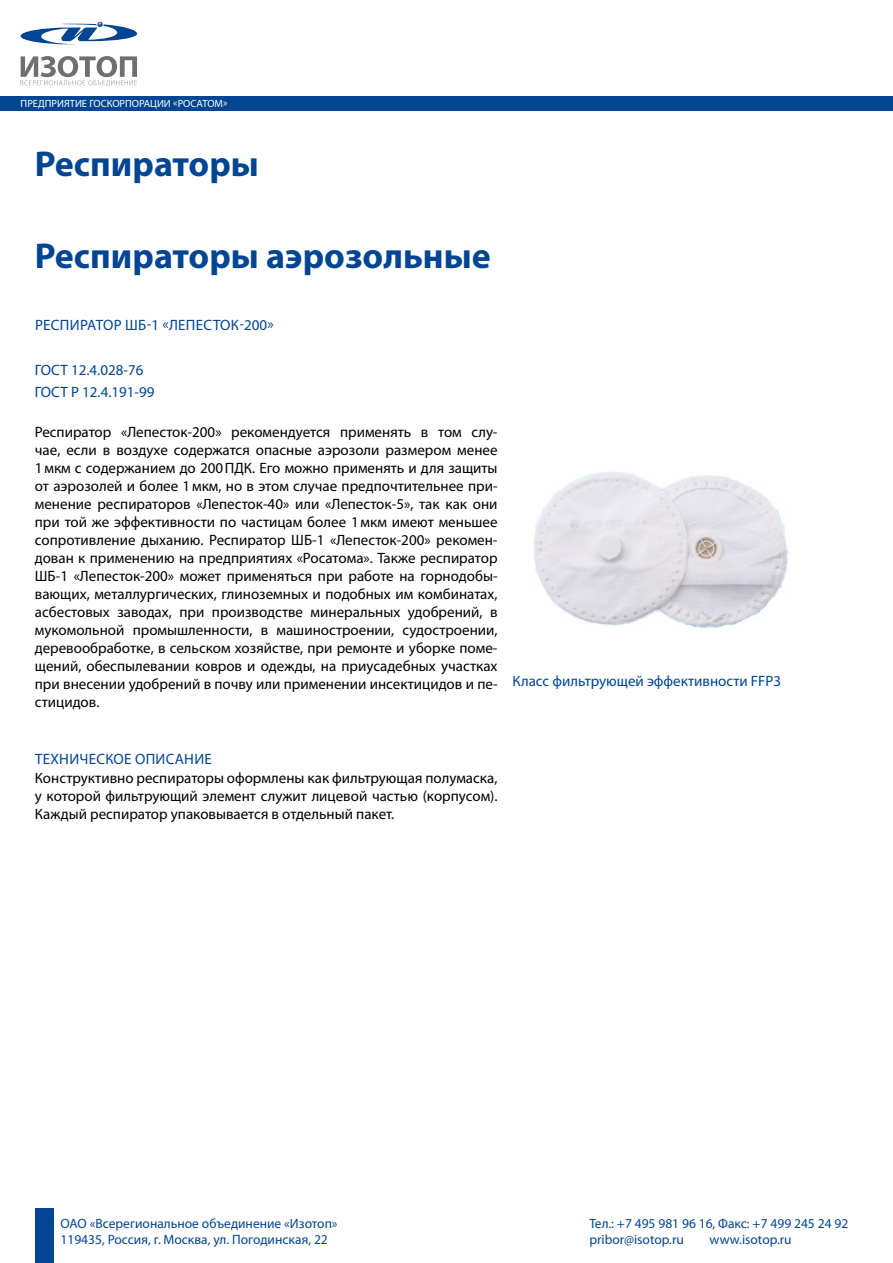
<style>
.page{position:relative;width:893px;height:1263px;background:#fff}
.page>*{position:absolute;margin:0;border:0;box-sizing:border-box;transform-origin:0 0}
.t1{font:700 36px "Myriad Pro";color:#014593}
.t2{font:15px/18px "Myriad Pro";color:#000;text-align:justify}
.t3{font:15px/22.2px "Myriad Pro";color:#014593}
.t4{font:15px "Myriad Pro";letter-spacing:.02em;color:#014593}
.t5{font:13.5px/16.2px "Myriad Pro";color:#014593}
.t6{font:10.5px "Myriad Pro";color:#fff}
</style>
<div class="page">
<div style="left:35px;top:1209px;width:19px;height:54px;background:#014593"></div>
<div style="left:0;top:96px;width:893px;height:15px;background:#014593"></div>
<svg style="left:21px;top:56px;width:116px;height:30px"></svg>
<svg style="left:21px;top:22px;width:116px;height:22px"></svg>
<img style="left:533px;top:471px;width:256px;height:158px">
<p class="t6" style="left:21px;top:97px;width:208px">ПРЕДПРИЯТИЕ ГОСКОРПОРАЦИИ «РОСАТОМ»</p>
<h1 class="t1" style="left:35px;top:140px;width:225px">Респираторы</h1>
<h1 class="t1" style="left:35px;top:233px;width:457px">Респираторы аэрозольные</h1>
<p class="t4" style="left:35px;top:316px;width:240px">РЕСПИРАТОР ШБ-1 «ЛЕПЕСТОК-200»</p>
<p class="t3" style="left:35px;top:358px;width:121px">ГОСТ 12.4.028-76<br>ГОСТ Р 12.4.191-99</p>
<p class="t2" style="left:35px;top:423px;width:464px">Респиратор «Лепесток-200» рекомендуется применять в том слу&shy;чае, если в воздухе содержатся опасные аэрозоли размером менее 1мкм с содержанием до 200ПДК. Его можно применять и для защиты от аэрозолей и более 1мкм, но в этом случае предпочтительнее при&shy;менение респираторов «Лепесток-40» или «Лепесток-5», так как они при той же эффективности по частицам более 1мкм имеют меньшее сопротивление дыханию. Респиратор ШБ-1 «Лепесток-200» рекомен&shy;дован к применению на предприятиях «Росатома». Также респиратор ШБ-1 «Лепесток-200» может применяться при работе на горнодобы&shy;вающих, металлургических, глиноземных и подобных им комбинатах, асбестовых заводах, при производстве минеральных удобрений, в мукомольной промышленности, в машиностроении, судостроении, деревообработке, в сельском хозяйстве, при ремонте и уборке поме&shy;щений, обеспылевании ковров и одежды, на приусадебных участках при внесении удобрений в почву или применении инсектицидов и пе&shy;стицидов.</p>
<p class="t3" style="left:513px;top:670px;width:270px">Класс фильтрующей эффективности FFP3</p>
<p class="t4" style="left:35px;top:750px;width:178px">ТЕХНИЧЕСКОЕ ОПИСАНИЕ</p>
<p class="t2" style="left:35px;top:768px;width:464px">Конструктивно респираторы оформлены как фильтрующая полумаска, у которой фильтрующий элемент служит лицевой частью (корпусом).<br>Каждый респиратор упаковывается в отдельный пакет.</p>
<p class="t5" style="left:60px;top:1215px;width:279px">ОАО «Всерегиональное объединение «Изотоп»<br>119435, Россия, г. Москва, ул. Погодинская, 22</p>
<p class="t5" style="left:589px;top:1215px;width:260px">Тел.: +7 495 981 96 16, Факс: +7 499 245 24 92 pribor@isotop.ru</p>
<p class="t5" style="left:710px;top:1231px;width:84px">www.isotop.ru</p>
</div>
